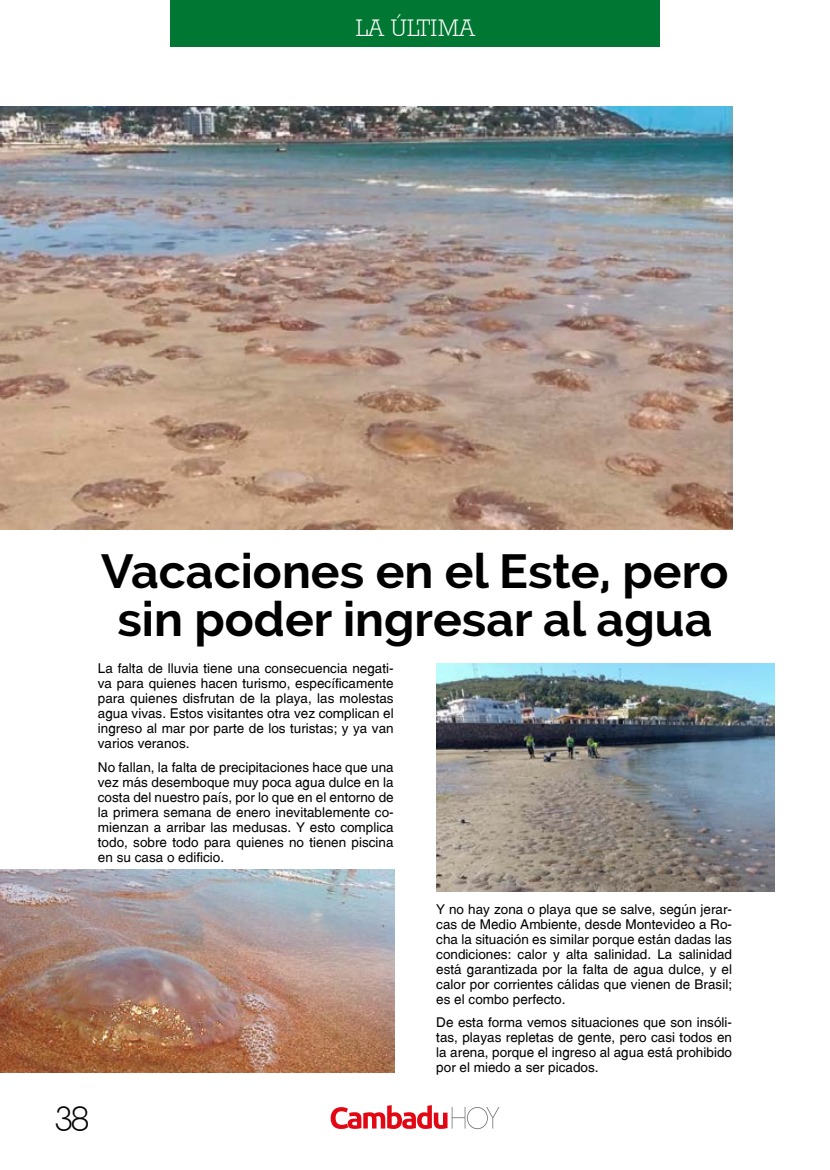
<style>
.page{position:relative;width:830px;height:1170px;background:#fff}
.page>*{position:absolute;margin:0;border:0;box-sizing:border-box;transform-origin:0 0}
.t1{font:700 48px/48px "Raleway";color:#000;text-align:center}
.t2{font:36px "Astute Light SSK";color:#000}
.t3{font:24px "Astute Light SSK";color:#fff}
.t4{font:13.5px/15px "Switzerland Plain";color:#000;text-align:justify}
</style>
<div class="page">
<svg style="left:330px;top:1105px;width:169px;height:23px"></svg>
<img style="left:436px;top:663px;width:338px;height:228px">
<img style="left:0;top:869px;width:394px;height:202px">
<div style="left:170px;top:0;width:489px;height:46px;background:#007732"></div>
<img style="left:0;top:106px;width:731px;height:424px">
<h3 class="t3" style="left:355px;top:14px;width:120px">LA ÚLTIMA</h3>
<h1 class="t1" style="left:101px;top:547px;width:628px">Vacaciones en el Este, pero sin poder ingresar al agua</h1>
<p class="t4" style="left:98px;top:661px;width:297px">La falta de lluvia tiene una consecuencia negati&shy;va para quienes hacen turismo, específicamente para quienes disfrutan de la playa, las molestas agua vivas. Estos visitantes otra vez complican el ingreso al mar por parte de los turistas; y ya van varios veranos.</p>
<p class="t4" style="left:98px;top:759px;width:297px">No fallan, la falta de precipitaciones hace que una vez más desemboque muy poca agua dulce en la costa del nuestro país, por lo que en el entorno de la primera semana de enero inevitablemente co&shy;mienzan a arribar las medusas. Y esto complica todo, sobre todo para quienes no tienen piscina en su casa o edificio.</p>
<h2 class="t2" style="left:55px;top:1098px;width:34px">38</h2>
<p class="t4" style="left:436px;top:901px;width:297px">Y no hay zona o playa que se salve, según jerar&shy;cas de Medio Ambiente, desde Montevideo a Ro&shy;cha la situación es similar porque están dadas las condiciones: calor y alta salinidad. La salinidad está garantizada por la falta de agua dulce, y el calor por corrientes cálidas que vienen de Brasil; es el combo perfecto.</p>
<p class="t4" style="left:436px;top:1014px;width:297px">De esta forma vemos situaciones que son insóli&shy;tas, playas repletas de gente, pero casi todos en la arena, porque el ingreso al agua está prohibido por el miedo a ser picados.</p>
</div>
